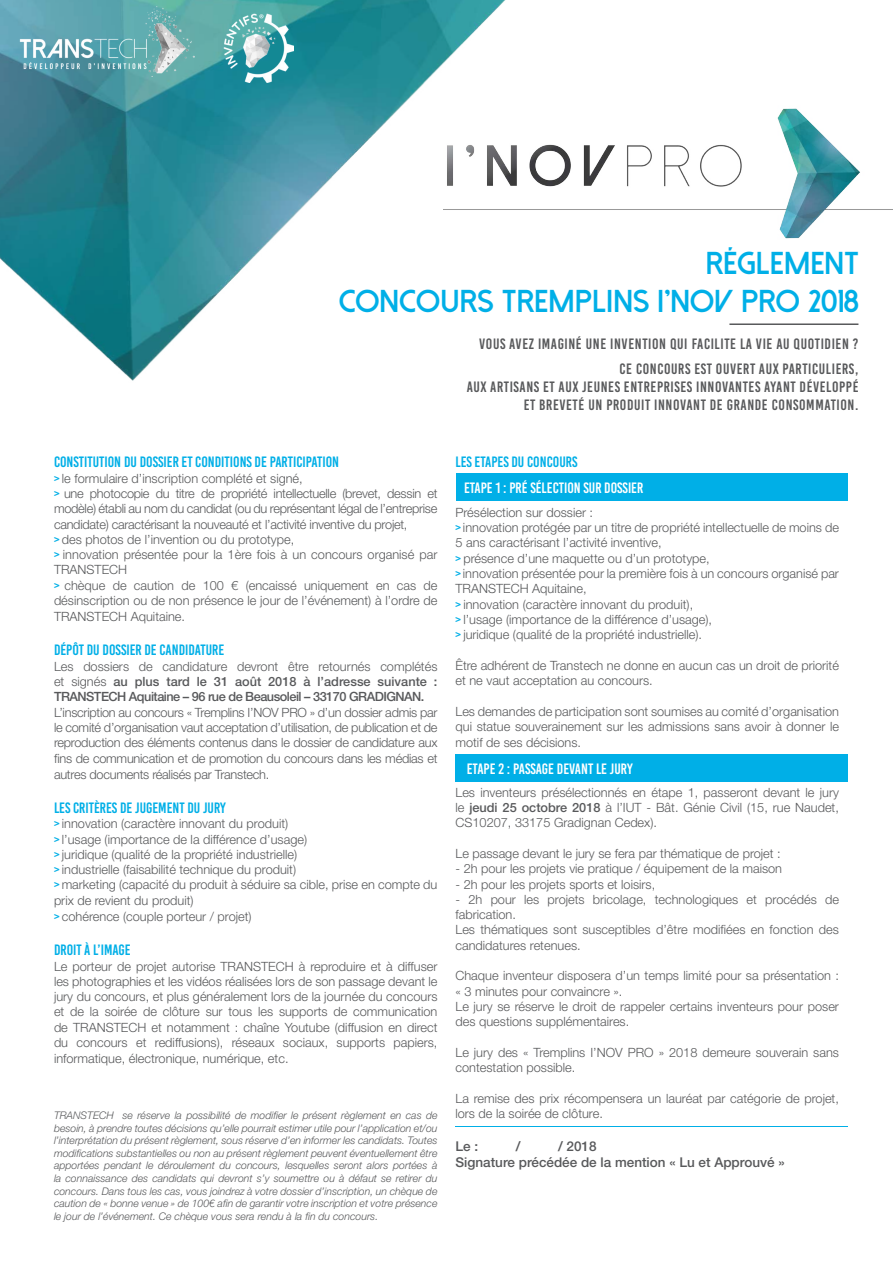
<style>
.page{position:relative;width:893px;height:1263px;background:#fff}
.page>*{position:absolute;margin:0;border:0;box-sizing:border-box;transform-origin:0 0}
.t1{font:800 31.65px "Dolce Vita";color:#00afe7}
.t2{font:15px "Bebas Kai";letter-spacing:.04em;color:#58595b}
.t3{font:15px "Bebas Kai";color:#00afe7}
.t4{font:15px "Bebas Kai";color:#fff}
.t5{font:500 13.5px "Helvetica Neue LT Std";color:#58595b}
.t6{font:300 12.75px/15.3px "Helvetica Neue LT Std";color:#58595b}
.t7{font:500 12.75px/15.3px "Helvetica Neue LT Std";letter-spacing:-.04em;color:#58595b;text-align:justify}
.t8{font:italic 300 10.5px/12.6px "Helvetica Neue LT Std";color:#58595b;text-align:justify}
.s1{font-family:"Bebas Kai";font-weight:400;color:#00afe7}
.s2{font-weight:300}
.s3{font-weight:500}
</style>
<div class="page">
<div style="left:456px;top:474px;width:392px;height:27px;background:#00afe7"></div>
<div style="left:455px;top:755px;width:393px;height:27px;background:#00afe7"></div>
<hr style="left:729px;top:323px;width:129px;height:2px;background:#58595b">
<img style="left:591px;top:108px;width:302px;height:131px">
<img style="left:0;top:0;width:591px;height:381px">
<hr style="left:455px;top:1126px;width:393px;height:1px;background:#00afe7">
<img style="left:20px;top:6px;width:174px;height:71px">
<img style="left:223px;top:13px;width:71px;height:70px">
<p class="t1" style="left:706px;top:247px;width:155px">RÉGLEMENT</p>
<p class="t1" style="left:339px;top:285px;width:522px">CONCOURS TREMPLINS I’NOV PRO 2018</p>
<p class="t2" style="left:479px;top:336px;width:381px">VOUS AVEZ IMAGINÉ UNE INVENTION QUI FACILITE LA VIE AU QUOTIDIEN ?</p>
<p class="t2" style="left:619px;top:361px;width:240px">CE CONCOURS EST OUVERT AUX PARTICULIERS,</p>
<p class="t2" style="left:467px;top:379px;width:393px">AUX ARTISANS ET AUX JEUNES ENTREPRISES INNOVANTES AYANT DÉVELOPPÉ</p>
<p class="t2" style="left:524px;top:397px;width:336px">ET BREVETÉ UN PRODUIT INNOVANT DE GRANDE CONSOMMATION.</p>
<p class="t3" style="left:54px;top:454px;width:287px">CONSTITUTION DU DOSSIER ET CONDITIONS DE PARTICIPATION</p>
<p class="t6" style="left:54px;top:470px;width:250px"><span class="s1">&gt;</span> le formulaire d’inscription complété et signé,</p>
<p class="t6" style="left:54px;top:485px;width:385px;text-align:justify"><span class="s1">&gt;</span> une photocopie du titre de propriété intellectuelle (brevet, dessin et modèle) établi au nom du candidat (ou du représentant légal de l’entreprise candidate) caractérisant la nouveauté et l’activité inventive du projet,</p>
<p class="t6" style="left:54px;top:531px;width:242px"><span class="s1">&gt;</span> des photos de l’invention ou du prototype,</p>
<p class="t6" style="left:54px;top:547px;width:385px"><span class="s1">&gt;</span> innovation présentée pour la 1ère fois à un concours organisé par<br>TRANSTECH</p>
<p class="t6" style="left:54px;top:577px;width:385px;line-height:15.8px;text-align:justify"><span class="s1">&gt;</span> chèque de caution de 100 € (encaissé uniquement en cas de désinscription ou de non présence le jour de l’événement) à l’ordre de TRANSTECH Aquitaine.</p>
<p class="t3" style="left:54px;top:642px;width:172px">DÉPÔT DU DOSSIER DE CANDIDATURE</p>
<p class="t7" style="left:54px;top:658px;width:385px"><span class="s2">Les dossiers de candidature devront être retournés complétés et signés</span> au plus tard le 31 août 2018 à l’adresse suivante :<br>TRANSTECH Aquitaine – 96 rue de Beausoleil – 33170 GRADIGNAN.</p>
<p class="t6" style="left:54px;top:704px;width:385px;text-align:justify">L’inscription au concours « Tremplins I’NOV PRO » d’un dossier admis par le comité d’organisation vaut acceptation d’utilisation, de publication et de reproduction des éléments contenus dans le dossier de candidature aux fins de communication et de promotion du concours dans les médias et autres documents réalisés par Transtech.</p>
<p class="t3" style="left:54px;top:800px;width:173px">LES CRITÈRES DE JUGEMENT DU JURY</p>
<p class="t6" style="left:54px;top:816px;width:236px"><span class="s1">&gt;</span> innovation (caractère innovant du produit)</p>
<p class="t6" style="left:54px;top:831px;width:255px"><span class="s1">&gt;</span> l’usage (importance de la différence d’usage)</p>
<p class="t6" style="left:54px;top:846px;width:245px"><span class="s1">&gt;</span> juridique (qualité de la propriété industrielle)</p>
<p class="t6" style="left:54px;top:862px;width:244px"><span class="s1">&gt;</span> industrielle (faisabilité technique du produit)</p>
<p class="t6" style="left:54px;top:877px;width:385px"><span class="s1">&gt;</span> marketing (capacité du produit à séduire sa cible, prise en compte du prix de revient du produit)</p>
<p class="t6" style="left:54px;top:908px;width:199px"><span class="s1">&gt;</span> cohérence (couple porteur / projet)</p>
<p class="t3" style="left:54px;top:942px;width:78px">DROIT À L’IMAGE</p>
<p class="t6" style="left:54px;top:958px;width:385px;text-align:justify">Le porteur de projet autorise TRANSTECH à reproduire et à diffuser les photographies et les vidéos réalisées lors de son passage devant le jury du concours, et plus généralement lors de la journée du concours et de la soirée de clôture sur tous les supports de communication de TRANSTECH et notamment : chaîne Youtube (diffusion en direct du concours et rediffusions), réseaux sociaux, supports papiers, informatique, électronique, numérique, etc.</p>
<p class="t8" style="left:54px;top:1109px;width:385px">TRANSTECH se réserve la possibilité de modifier le présent règlement en cas de besoin, à prendre toutes décisions qu’elle pourrait estimer utile pour l’application et/ou l’interprétation du présent règlement, sous réserve d’en informer les candidats. Toutes modifications substantielles ou non au présent règlement peuvent éventuellement être apportées pendant le déroulement du concours, lesquelles seront alors portées à la connaissance des candidats qui devront s’y soumettre ou à défaut se retirer du concours. Dans tous les cas, vous joindrez à votre dossier d’inscription, un chèque de caution de « bonne venue » de 100€ afin de garantir votre inscription et votre présence le jour de l’événement. Ce chèque vous sera rendu à la fin du concours.</p>
<p class="t3" style="left:455px;top:454px;width:123px">LES ETAPES DU CONCOURS</p>
<p class="t4" style="left:464px;top:479px;width:181px">ETAPE 1 : PRÉ SÉLECTION SUR DOSSIER</p>
<p class="t6" style="left:455px;top:504px;width:139px">Présélection sur dossier :</p>
<p class="t6" style="left:455px;top:520px;width:385px"><span class="s1">&gt;</span> innovation protégée par un titre de propriété intellectuelle de moins de<br>5 ans caractérisant l’activité inventive,</p>
<p class="t6" style="left:455px;top:550px;width:256px"><span class="s1">&gt;</span> présence d’une maquette ou d’un prototype,</p>
<p class="t6" style="left:455px;top:566px;width:385px"><span class="s1">&gt;</span> innovation présentée pour la première fois à un concours organisé par<br>TRANSTECH Aquitaine,</p>
<p class="t6" style="left:455px;top:596px;width:239px"><span class="s1">&gt;</span> innovation (caractère innovant du produit),</p>
<p class="t6" style="left:455px;top:611px;width:258px"><span class="s1">&gt;</span> l’usage (importance de la différence d’usage),</p>
<p class="t6" style="left:455px;top:627px;width:248px"><span class="s1">&gt;</span> juridique (qualité de la propriété industrielle).</p>
<p class="t6" style="left:455px;top:657px;width:385px">Être adhérent de Transtech ne donne en aucun cas un droit de priorité et ne vaut acceptation au concours.</p>
<p class="t6" style="left:455px;top:703px;width:385px;line-height:15.8px;text-align:justify">Les demandes de participation sont soumises au comité d’organisation qui statue souverainement sur les admissions sans avoir à donner le motif de ses décisions.</p>
<p class="t4" style="left:467px;top:761px;width:167px">ETAPE 2 : PASSAGE DEVANT LE JURY</p>
<p class="t6" style="left:455px;top:784px;width:385px;text-align:justify">Les inventeurs présélectionnés en étape 1, passeront devant le jury le <span class="s3">jeudi 25 octobre 2018</span> à l’IUT - Bât. Génie Civil (15, rue Naudet, CS10207, 33175 Gradignan Cedex).</p>
<p class="t6" style="left:455px;top:845px;width:327px">Le passage devant le jury se fera par thématique de projet :</p>
<p class="t6" style="left:455px;top:861px;width:328px">- 2h pour les projets vie pratique / équipement de la maison</p>
<p class="t6" style="left:455px;top:876px;width:201px">- 2h pour les projets sports et loisirs,</p>
<p class="t6" style="left:455px;top:891px;width:385px">- 2h pour les projets bricolage, technologiques et procédés de fabrication.</p>
<p class="t6" style="left:455px;top:922px;width:385px">Les thématiques sont susceptibles d’être modifiées en fonction des candidatures retenues.</p>
<p class="t6" style="left:455px;top:968px;width:385px">Chaque inventeur disposera d’un temps limité pour sa présentation : « 3 minutes pour convaincre ».</p>
<p class="t6" style="left:455px;top:998px;width:385px">Le jury se réserve le droit de rappeler certains inventeurs pour poser des questions supplémentaires.</p>
<p class="t6" style="left:455px;top:1044px;width:385px">Le jury des « Tremplins I’NOV PRO » 2018 demeure souverain sans contestation possible.</p>
<p class="t6" style="left:455px;top:1090px;width:385px">La remise des prix récompensera un lauréat par catégorie de projet, lors de la soirée de clôture.</p>
<p class="t5" style="left:455px;top:1138px;width:24px">Le :</p>
<p class="t5" style="left:516px;top:1138px;width:6px">/</p>
<p class="t5" style="left:558px;top:1138px;width:40px">/ 2018</p>
<p class="t5" style="left:455px;top:1154px;width:331px">Signature précédée de la mention « Lu et Approuvé »</p>
</div>
